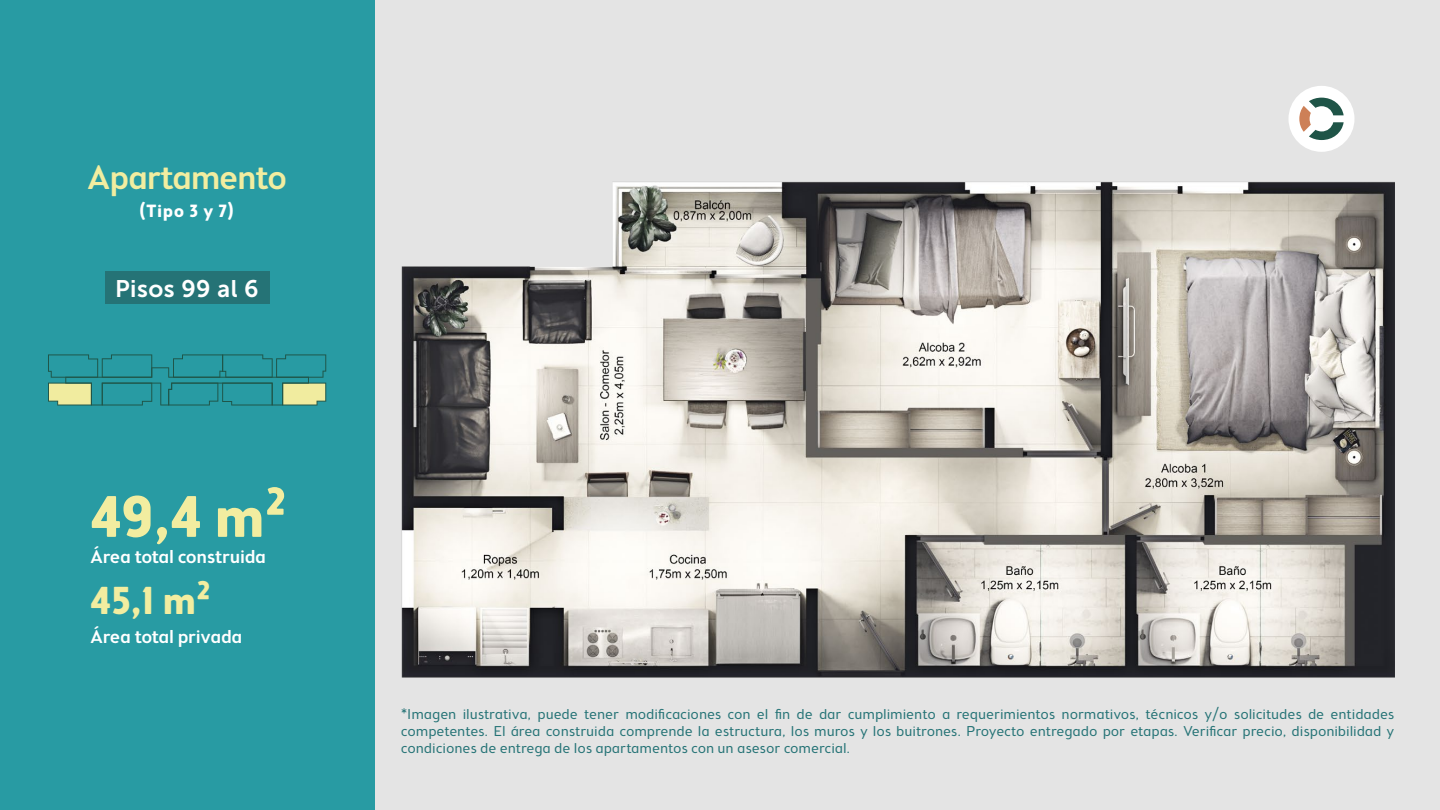
<style>
.page{position:relative;width:1440px;height:810px;background:#e4e4e4}
.page>*{position:absolute;margin:0;border:0;box-sizing:border-box;transform-origin:0 0}
.t1{font:700 57.75px "Brooklyn Samuels Five";color:#f2eda0}
.t2{font:700 38.47px "Brooklyn Samuels Five";color:#f2eda0}
.t3{font:500 33.75px "Brooklyn Samuels Five";color:#f2eda0}
.t4{font:23.92px "Museo Sans 700";letter-spacing:.02em;color:#fff}
.t5{font:500 18.45px "Brooklyn Samuels Five";letter-spacing:.02em;color:#fff}
.t6{font:700 17.55px "Brooklyn Samuels Five";color:#fff}
.t7{font:300 14.1px/17.2px "Brooklyn Samuels Five";letter-spacing:.04em;color:#257376;text-align:justify}
</style>
<div class="page">
<img style="left:401px;top:181px;width:993px;height:497px">
<div style="left:0;top:0;width:375px;height:810px;background:#289ba3"></div>
<div style="left:1288px;top:86px;width:66px;height:66px;background:#fff;border-radius:50%"></div>
<svg style="left:1299px;top:98px;width:45px;height:42px"></svg>
<div style="left:105px;top:271px;width:165px;height:33px;background:#257376"></div>
<svg style="left:48px;top:354px;width:278px;height:51px"></svg>
<h3 class="t3" style="left:88px;top:158px;width:200px">Apartamento</h3>
<p class="t6" style="left:139px;top:200px;width:97px">(Tipo 3 y 7)</p>
<h3 class="t4" style="left:115px;top:275px;width:145px">Pisos 99 al 6</h3>
<h1 class="t1" style="left:91px;top:483px;width:197px">49,4 m²</h1>
<h3 class="t5" style="left:91px;top:546px;width:177px">Área total construida</h3>
<h2 class="t2" style="left:91px;top:578px;width:121px">45,1 m²</h2>
<h3 class="t5" style="left:91px;top:626px;width:153px">Área total privada</h3>
<p class="t7" style="left:401px;top:706px;width:994px">*Imagen ilustrativa, puede tener modificaciones con el fin de dar cumplimiento a requerimientos normativos, técnicos y/o solicitudes de entidades competentes. El área construida comprende la estructura, los muros y los buitrones. Proyecto entregado por etapas. Verificar precio, disponibilidad y condiciones de entrega de los apartamentos con un asesor comercial.</p>
</div>
